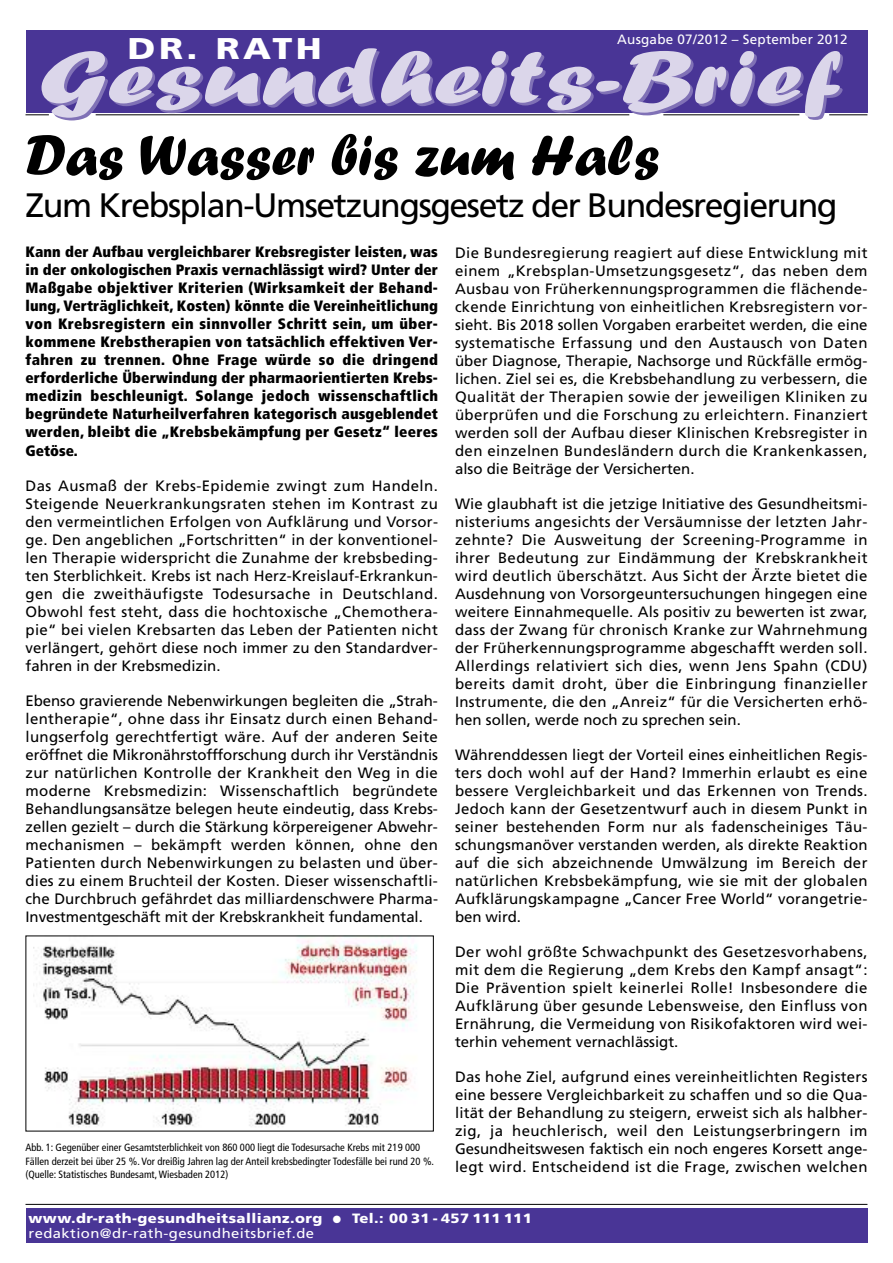
<style>
.page{position:relative;width:893px;height:1263px;background:#fff}
.page>*{position:absolute;margin:0;border:0;box-sizing:border-box;transform-origin:0 0}
.t1{font:78px "Forte";color:#dbd6ea;scale:1.4 1}
.t2{font:58.35px "Forte";color:#000}
.t3{font:33.9px "Frutiger LT";letter-spacing:-.045em;color:#000}
.t4{font:900 30px "Frutiger LT";letter-spacing:.1em;color:#fff;scale:1.2 1}
.t5{font:15px/18px "Frutiger LT";color:#000;text-align:justify}
.t6{font:900 condensed 15px/18px "Frutiger LT";letter-spacing:.02em;color:#000;text-align:justify}
.t7{font:900 13.5px/15px "Frutiger LT";letter-spacing:.03em;color:#fff;scale:1.1 1}
.t8{font:13.5px "Frutiger LT";letter-spacing:.015em;color:#fff}
.t9{font:condensed 10.5px/13.5px "Frutiger LT";color:#000}
.s1{font-weight:400}
</style>
<div class="page">
<div style="left:26px;top:1208px;width:841px;height:34px;background:#493596"></div>
<hr style="left:26px;top:1204px;width:841px;height:1px;background:#000">
<div style="left:26px;top:30px;width:841px;height:83px;background:#493596"></div>
<svg style="left:26px;top:114px;width:23px;height:1px"></svg>
<hr style="left:96px;top:114px;width:533px;height:1px;background:#000">
<hr style="left:663px;top:114px;width:136px;height:1px;background:#000">
<hr style="left:829px;top:114px;width:38px;height:1px;background:#000">
<img style="left:33px;top:937px;width:384px;height:190px">
<p class="t8" style="left:617px;top:34px;width:232px">Ausgabe 07/2012 – September 2012</p>
<h1 class="t1" style="left:38px;top:35px;width:575px">Gesundheits-Brief</h1>
<h3 class="t4" style="left:128px;top:36px;width:163px">DR. RATH</h3>
<h2 class="t2" style="left:26px;top:124px;width:635px">Das Wasser bis zum Hals</h2>
<h3 class="t3" style="left:26px;top:191px;width:814px">Zum Krebsplan-Umsetzungsgesetz der Bundesregierung</h3>
<p class="t6" style="left:26px;top:244px;width:414px">Kann der Aufbau vergleichbarer Krebsregister leisten, was in der onkologischen Praxis vernachlässigt wird? Unter der Maßgabe objektiver Kriterien (Wirksamkeit der Behand&shy;lung, Verträglichkeit, Kosten) könnte die Vereinheitlichung von Krebsregistern ein sinnvoller Schritt sein, um über&shy;kommene Krebstherapien von tatsächlich effektiven Ver&shy;fahren zu trennen. Ohne Frage würde so die dringend erforderliche Überwindung der pharmaorientierten Krebs&shy;medizin beschleunigt. Solange jedoch wissenschaftlich begründete Naturheilverfahren kategorisch ausgeblendet werden, bleibt die „Krebsbekämpfung per Gesetz“ leeres Getöse.</p>
<p class="t5" style="left:26px;top:478px;width:414px">Das Ausmaß der Krebs-Epidemie zwingt zum Handeln.<br>Steigende Neuerkrankungsraten stehen im Kontrast zu den vermeintlichen Erfolgen von Aufklärung und Vorsor&shy;ge. Den angeblichen „Fortschritten“ in der konventionel&shy;len Therapie widerspricht die Zunahme der krebsbeding&shy;ten Sterblichkeit. Krebs ist nach Herz-Kreislauf-Erkrankun&shy;gen die zweithäufigste Todesursache in Deutschland.<br>Obwohl fest steht, dass die hochtoxische „Chemothera&shy;pie“ bei vielen Krebsarten das Leben der Patienten nicht verlängert, gehört diese noch immer zu den Standardver&shy;fahren in der Krebsmedizin.</p>
<p class="t5" style="left:26px;top:693px;width:414px">Ebenso gravierende Nebenwirkungen begleiten die „Strah&shy;lentherapie“, ohne dass ihr Einsatz durch einen Behand&shy;lungserfolg gerechtfertigt wäre. Auf der anderen Seite eröffnet die Mikronährstoffforschung durch ihr Verständnis zur natürlichen Kontrolle der Krankheit den Weg in die moderne Krebsmedizin: Wissenschaftlich begründete Behandlungsansätze belegen heute eindeutig, dass Krebs&shy;zellen gezielt – durch die Stärkung körpereigener Abwehr&shy;mechanismen – bekämpft werden können, ohne den Patienten durch Nebenwirkungen zu belasten und über&shy;dies zu einem Bruchteil der Kosten. Dieser wissenschaftli&shy;che Durchbruch gefährdet das milliardenschwere Pharma-Investmentgeschäft mit der Krebskrankheit fundamental.</p>
<p class="t9" style="left:26px;top:1142px;width:410px">Abb. 1: Gegenüber einer Gesamtsterblichkeit von 860 000 liegt die Todesursache Krebs mit 219 000<br>Fällen derzeit bei über 25 %. Vor dreißig Jahren lag der Anteil krebsbedingter Todesfälle bei rund 20 %. (Quelle: Statistisches Bundesamt,Wiesbaden 2012)</p>
<p class="t5" style="left:455px;top:245px;width:414px">Die Bundesregierung reagiert auf diese Entwicklung mit einem „Krebsplan-Umsetzungsgesetz“, das neben dem Ausbau von Früherkennungsprogrammen die flächende&shy;ckende Einrichtung von einheitlichen Krebsregistern vor&shy;sieht. Bis 2018 sollen Vorgaben erarbeitet werden, die eine systematische Erfassung und den Austausch von Daten über Diagnose, Therapie, Nachsorge und Rückfälle ermög&shy;lichen. Ziel sei es, die Krebsbehandlung zu verbessern, die Qualität der Therapien sowie der jeweiligen Kliniken zu überprüfen und die Forschung zu erleichtern. Finanziert werden soll der Aufbau dieser Klinischen Krebsregister in den einzelnen Bundesländern durch die Krankenkassen, also die Beiträge der Versicherten.</p>
<p class="t5" style="left:455px;top:496px;width:414px">Wie glaubhaft ist die jetzige Initiative des Gesundheitsmi&shy;nisteriums angesichts der Versäumnisse der letzten Jahr&shy;zehnte? Die Ausweitung der Screening-Programme in ihrer Bedeutung zur Eindämmung der Krebskrankheit wird deutlich überschätzt. Aus Sicht der Ärzte bietet die Ausdehnung von Vorsorgeuntersuchungen hingegen eine weitere Einnahmequelle. Als positiv zu bewerten ist zwar, dass der Zwang für chronisch Kranke zur Wahrnehmung der Früherkennungsprogramme abgeschafft werden soll.<br>Allerdings relativiert sich dies, wenn Jens Spahn (CDU) bereits damit droht, über die Einbringung finanzieller Instrumente, die den „Anreiz“ für die Versicherten erhö&shy;hen sollen, werde noch zu sprechen sein.</p>
<p class="t5" style="left:455px;top:747px;width:414px">Währenddessen liegt der Vorteil eines einheitlichen Regis&shy;ters doch wohl auf der Hand? Immerhin erlaubt es eine bessere Vergleichbarkeit und das Erkennen von Trends.<br>Jedoch kann der Gesetzentwurf auch in diesem Punkt in seiner bestehenden Form nur als fadenscheiniges Täu&shy;schungsmanöver verstanden werden, als direkte Reaktion auf die sich abzeichnende Umwälzung im Bereich der natürlichen Krebsbekämpfung, wie sie mit der globalen Aufklärungskampagne „Cancer Free World“ vorangetrie&shy;ben wird.</p>
<p class="t5" style="left:455px;top:944px;width:414px">Der wohl größte Schwachpunkt des Gesetzesvorhabens, mit dem die Regierung „dem Krebs den Kampf ansagt“:<br>Die Prävention spielt keinerlei Rolle! Insbesondere die Aufklärung über gesunde Lebensweise, den Einfluss von Ernährung, die Vermeidung von Risikofaktoren wird wei&shy;terhin vehement vernachlässigt.</p>
<p class="t5" style="left:455px;top:1069px;width:414px">Das hohe Ziel, aufgrund eines vereinheitlichten Registers eine bessere Vergleichbarkeit zu schaffen und so die Qua&shy;lität der Behandlung zu steigern, erweist sich als halbher&shy;zig, ja heuchlerisch, weil den Leistungserbringern im Gesundheitswesen faktisch ein noch engeres Korsett ange&shy;legt wird. Entscheidend ist die Frage, zwischen welchen</p>
<p class="t7" style="left:29px;top:1212px;width:459px">www.dr-rath-gesundheitsallianz.org ● Tel.: 00 31 - 457 111 111 <span class="s1">redaktion@dr-rath-gesundheitsbrief.de</span></p>
</div>
